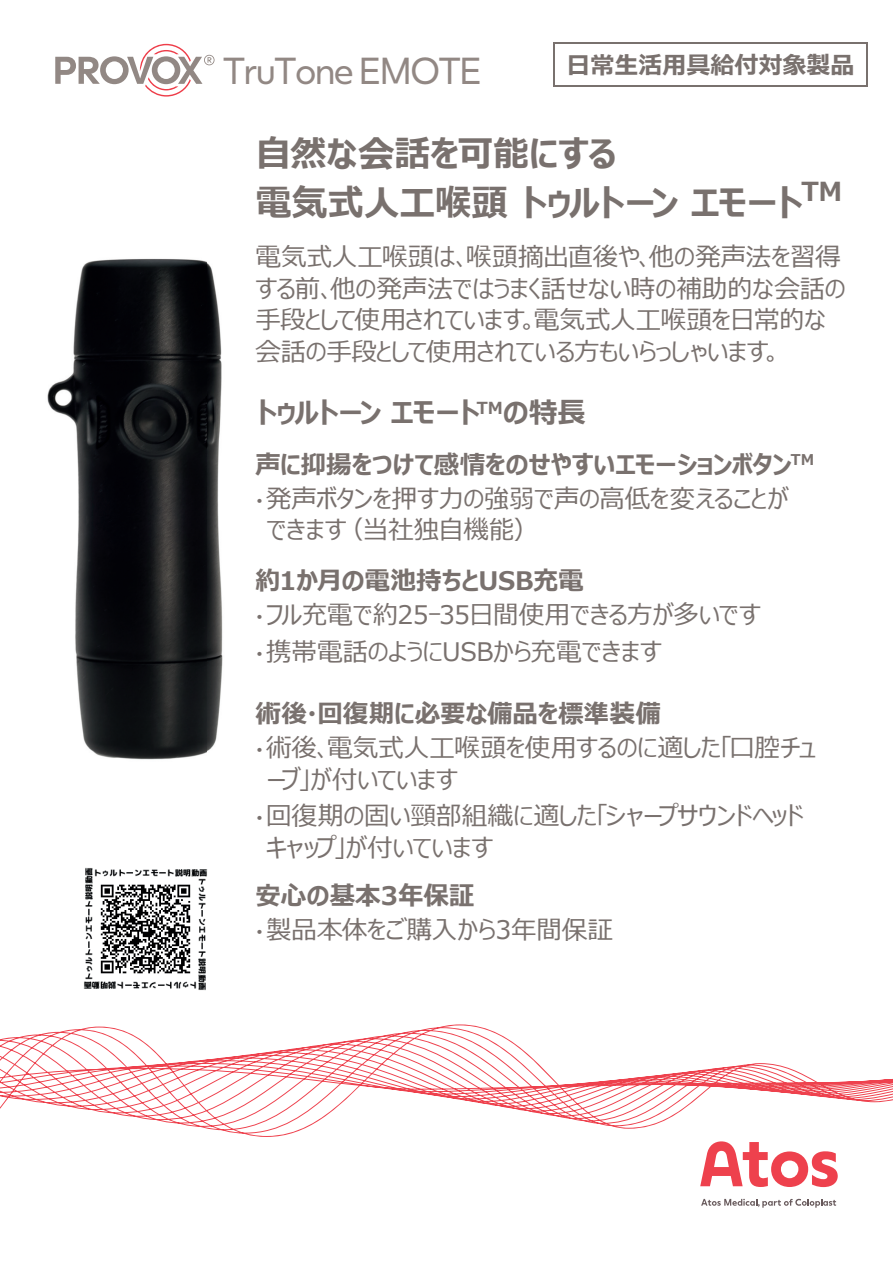
<style>
.page{position:relative;width:893px;height:1263px;background:#fff}
.page>*{position:absolute;margin:0;border:0;box-sizing:border-box;transform-origin:0 0}
.t1{font:37.65px "Juli Display";letter-spacing:-.045em;color:#928884}
.t2{font:700 36px/49.5px "Meiryo UI";letter-spacing:-.01em;color:#79716e}
.t3{font:700 28.5px "Meiryo UI";letter-spacing:-.02em;color:#79716e}
.t4{font:25.5px/31.5px "Meiryo UI";letter-spacing:-.01em;color:#79716e}
.t5{font:700 25.5px/34.2px "Meiryo UI";letter-spacing:-.01em;color:#79716e}
.t6{font:700 24px "Meiryo UI";color:#79716e}
.s1{font-family:"Juli Display"}
.s2{font-weight:400}
.s3{font-weight:700}
.s4{font-family:"Juli Display";font-weight:700}
</style>
<div class="page">
<img style="left:47px;top:258px;width:176px;height:502px">
<svg style="left:55px;top:44px;width:160px;height:53px"></svg>
<svg style="left:0;top:1024px;width:893px;height:113px"></svg>
<hr style="left:553px;top:42px;width:314px;height:2px;background:#79716e">
<hr style="left:553px;top:44px;width:2px;height:41px;background:#79716e">
<hr style="left:866px;top:44px;width:1px;height:41px;background:#79716e">
<hr style="left:553px;top:85px;width:314px;height:2px;background:#79716e">
<svg style="left:700px;top:1141px;width:138px;height:46px"></svg>
<svg style="left:701px;top:1199px;width:135px;height:9px"></svg>
<img style="left:83px;top:867px;width:125px;height:124px">
<h1 class="t1" style="left:223px;top:47px;width:261px">TruTone EMOTE</h1>
<p class="t6" style="left:566px;top:48px;width:289px">日常生活用具給付対象製品</p>
<h2 class="t2" style="left:255px;top:131px;width:588px">自然な会話を可能にする<br>電気式人工喉頭 トゥルトーン エモート<sup>TM</sup></h2>
<p class="t4" style="left:255px;top:243px;width:592px">電気式人工喉頭は、喉頭摘出直後や、他の発声法を習得する前、他の発声法ではうまく話せない時の補助的な会話の手段として使用されています。電気式人工喉頭を日常的な会話の手段として使用されている方もいらっしゃいます。</p>
<p class="t3" style="left:255px;top:393px;width:332px">トゥルトーン エモート<sup>TM</sup>の特長</p>
<p class="t5" style="left:255px;top:448px;width:560px">声に抑揚をつけて感情をのせやすいエモーションボタン<sup>TM </sup><span class="s1">·</span><span class="s2">発声ボタンを押す力の強弱で声の高低を変えることが</span></p>
<p class="t4" style="left:266px;top:516px;width:275px">できます（当社独自機能）</p>
<p class="t4" style="left:255px;top:565px;width:507px;line-height:34.2px"><span class="s3">約1か月の電池持ちとUSB充電<br></span><span class="s4">·</span>フル充電で約25ｰ35日間使用できる方が多いです</p>
<p class="t4" style="left:255px;top:637px;width:408px"><span class="s4">·</span>携帯電話のようにUSBから充電できます</p>
<p class="t4" style="left:255px;top:698px;width:562px;line-height:34.2px"><span class="s3">術後・回復期に必要な備品を標準装備<br></span><span class="s4">·</span>術後、電気式人工喉頭を使用するのに適した「口腔チュ</p>
<p class="t4" style="left:255px;top:762px;width:567px;line-height:36.8px;text-indent:11px">ーブ」が付いています<br><span class="s4">·</span>回復期の固い頸部組織に適した「シャープサウンドヘッド　</p>
<p class="t4" style="left:266px;top:833px;width:229px">キャップ」が付いています</p>
<p class="t4" style="left:255px;top:879px;width:359px;line-height:34.2px"><span class="s3">安心の基本3年保証<br></span><span class="s4">·</span>製品本体をご購入から3年間保証</p>
</div>
